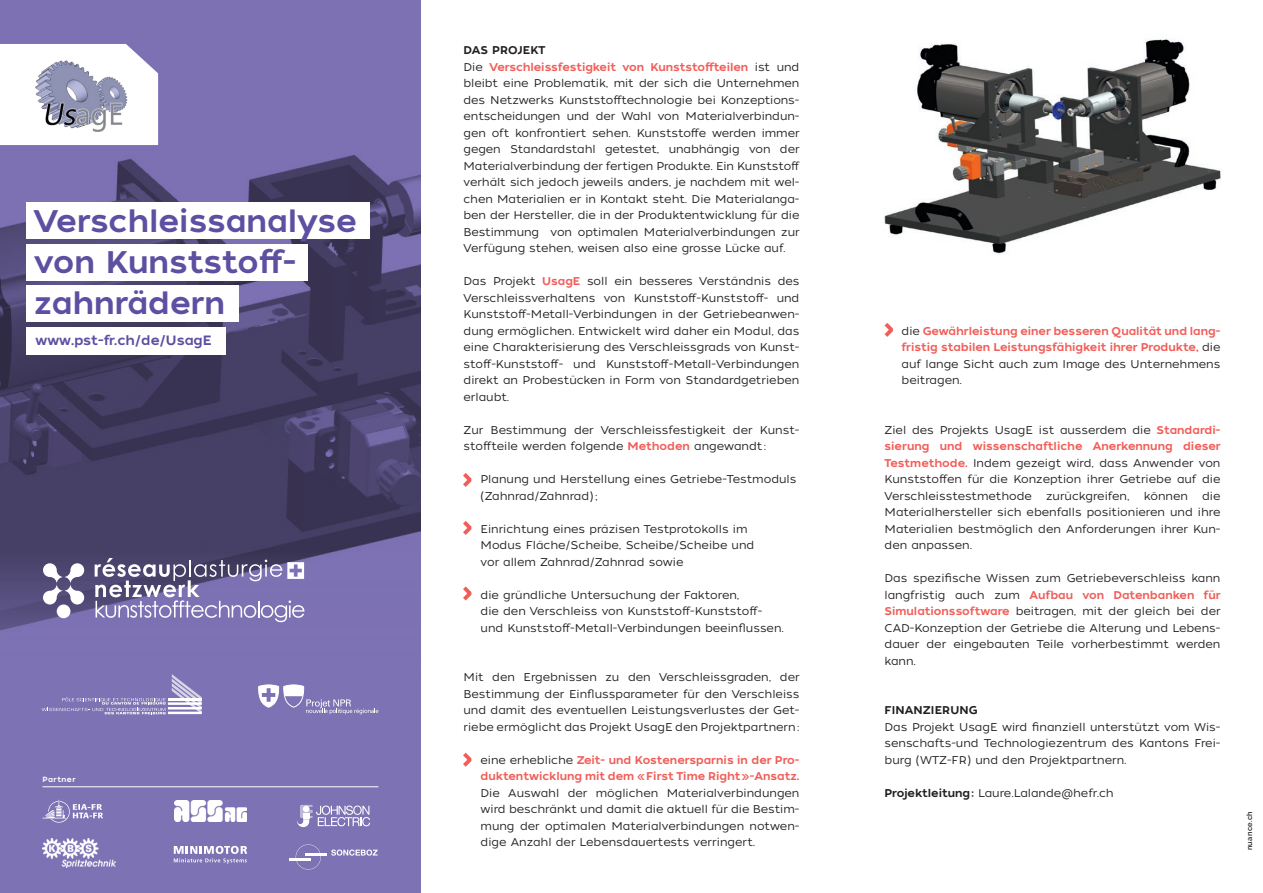
<style>
.page{position:relative;width:1263px;height:893px;background:#fff}
.page>*{position:absolute;margin:0;border:0;box-sizing:border-box;transform-origin:0 0}
.t1{font:31.2px/41.1px "Tide Sans 500 Dudette";color:#5d4fa1}
.t2{font:13.5px "Tide Sans 500 Dudette";color:#5d4fa1}
.t3{font:11.25px/16.5px "Tide Sans 300 Lil Kahuna";color:#231f20;text-align:justify}
.t4{font:11.25px/16.5px "Tide Sans 500 Dudette";color:#f15e59;text-align:justify}
.t5{font:11.25px "Tide Sans 500 Dudette";letter-spacing:.01em;color:#231f20}
.t6{font:600 7.5px "Raleway";letter-spacing:.045em;color:#231f20}
.t7{font:7.5px "Tide Sans 500 Dudette";letter-spacing:.06em;color:#fff}
.s1{font-family:"Tide Sans 500 Dudette";color:#f15e59}
.s2{font-family:"Tide Sans 300 Lil Kahuna";color:#231f20}
.s3{font-family:"Tide Sans 500 Dudette"}
</style>
<div class="page">
<svg style="left:0;top:0;width:421px;height:893px;background:#665c92"></svg>
<svg style="left:0;top:44px;width:158px;height:101px"></svg>
<svg style="left:463px;top:473px;width:9px;height:14px"></svg>
<svg style="left:463px;top:521px;width:9px;height:14px"></svg>
<svg style="left:463px;top:586px;width:9px;height:15px"></svg>
<svg style="left:463px;top:752px;width:9px;height:15px"></svg>
<svg style="left:884px;top:323px;width:9px;height:14px"></svg>
<div style="left:27px;top:203px;width:343px;height:36px;background:#fff"></div>
<div style="left:27px;top:244px;width:281px;height:37px;background:#fff"></div>
<div style="left:27px;top:286px;width:212px;height:36px;background:#fff"></div>
<div style="left:27px;top:327px;width:199px;height:28px;background:#fff"></div>
<hr style="left:42px;top:786px;width:336px;height:1px;background:#fff">
<img style="left:34px;top:60px;width:96px;height:71px">
<img style="left:884px;top:39px;width:337px;height:215px">
<svg style="left:297px;top:805px;width:73px;height:22px;background:#a79fcb"></svg>
<svg style="left:296px;top:844px;width:25px;height:26px"></svg>
<svg style="left:331px;top:849px;width:47px;height:7px"></svg>
<hr style="left:290px;top:858px;width:21px;height:3px;background:#fff">
<hr style="left:306px;top:853px;width:21px;height:2px;background:#fff">
<svg style="left:174px;top:846px;width:73px;height:17px"></svg>
<img style="left:175px;top:800px;width:71px;height:22px">
<img style="left:43px;top:838px;width:73px;height:29px">
<svg style="left:43px;top:800px;width:60px;height:23px"></svg>
<div style="left:57px;top:604px;width:13px;height:14px;background:#fff;border-radius:50%"></div>
<svg style="left:43px;top:563px;width:41px;height:41px"></svg>
<svg style="left:95px;top:558px;width:209px;height:64px;background:#877fac"></svg>
<svg style="left:42px;top:697px;width:124px;height:17px;background:#9289bf"></svg>
<hr style="left:168px;top:698px;width:34px;height:2px;background:#fff">
<hr style="left:168px;top:702px;width:34px;height:3px;background:#fff">
<hr style="left:168px;top:707px;width:34px;height:2px;background:#fff">
<hr style="left:168px;top:712px;width:34px;height:2px;background:#fff">
<svg style="left:172px;top:674px;width:30px;height:40px"></svg>
<svg style="left:258px;top:684px;width:120px;height:30px;background:#988fc3"></svg>
<p class="t1" style="left:34px;top:201px;width:324px">Verschleissanalyse von Kunststoff-</p>
<p class="t1" style="left:34px;top:284px;width:192px">zahnrädern</p>
<p class="t2" style="left:35px;top:332px;width:178px">www.pst-fr.ch/de/UsagE</p>
<p class="t7" style="left:43px;top:774px;width:35px">Partner</p>
<p class="t5" style="left:464px;top:43px;width:83px">DAS PROJEKT</p>
<p class="t3" style="left:463px;top:59px;width:338px">Die <span class="s1">Verschleissfestigkeit von Kunststoffteilen</span> ist und bleibt eine Problematik, mit der sich die Unternehmen des Netzwerks Kunststofftechnologie bei Konzeptions&shy;entscheidungen und der Wahl von Materialverbindun&shy;gen oft konfrontiert sehen. Kunststoffe werden immer gegen Standardstahl getestet, unabhängig von der Materialverbindung der fertigen Produkte. Ein Kunststoff verhält sich jedoch jeweils anders, je nachdem mit wel&shy;chen Materialien er in Kontakt steht. Die Materialanga&shy;ben der Hersteller, die in der Produktentwicklung für die Bestimmung von optimalen Materialverbindungen zur Verfügung stehen, weisen also eine grosse Lücke auf.</p>
<p class="t3" style="left:463px;top:273px;width:337px">Das Projekt <span class="s1">UsagE</span> soll ein besseres Verständnis des Verschleissverhaltens von Kunststoff-Kunststoff- und Kunststoff-Metall-Verbindungen in der Getriebeanwen&shy;dung ermöglichen. Entwickelt wird daher ein Modul, das eine Charakterisierung des Verschleissgrads von Kunst&shy;stoff-Kunststoff- und Kunststoff-Metall-Verbindungen direkt an Probestücken in Form von Standardgetrieben erlaubt.</p>
<p class="t3" style="left:463px;top:422px;width:337px">Zur Bestimmung der Verschleissfestigkeit der Kunst&shy;stoffteile werden folgende <span class="s1">Methoden</span> angewandt :</p>
<p class="t3" style="left:480px;top:471px;width:317px">Planung und Herstellung eines Getriebe-Testmoduls</p>
<p class="t3" style="left:480px;top:488px;width:119px">(Zahnrad/Zahnrad);</p>
<p class="t3" style="left:480px;top:521px;width:268px">Einrichtung eines präzisen Testprotokolls im</p>
<p class="t3" style="left:480px;top:537px;width:275px">Modus Fläche/Scheibe, Scheibe/Scheibe und</p>
<p class="t3" style="left:480px;top:554px;width:204px">vor allem Zahnrad/Zahnrad sowie</p>
<p class="t3" style="left:480px;top:587px;width:260px">die gründliche Untersuchung der Faktoren,</p>
<p class="t3" style="left:480px;top:603px;width:283px">die den Verschleiss von Kunststoff-Kunststoff-</p>
<p class="t3" style="left:480px;top:620px;width:305px">und Kunststoff-Metall-Verbindungen beeinflussen.</p>
<p class="t3" style="left:463px;top:669px;width:338px">Mit den Ergebnissen zu den Verschleissgraden, der Bestimmung der Einflussparameter für den Verschleiss und damit des eventuellen Leistungsverlustes der Get&shy;riebe ermöglicht das Projekt UsagE den Projektpartnern:</p>
<p class="t3" style="left:480px;top:752px;width:320px">eine erhebliche <span class="s1">Zeit- und Kostenersparnis in der Pro&shy;duktentwicklung mit dem «First Time Right»-Ansatz.<br></span>Die Auswahl der möglichen Materialverbindungen wird beschränkt und damit die aktuell für die Bestim&shy;mung der optimalen Materialverbindungen notwen&shy;dige Anzahl der Lebensdauertests verringert.</p>
<p class="t4" style="left:901px;top:323px;width:320px"><span class="s2">die</span> Gewährleistung einer besseren Qualität und lang&shy;fristig stabilen Leistungsfähigkeit ihrer Produkte, <span class="s2">die auf lange Sicht auch zum Image des Unternehmens beitragen.</span></p>
<p class="t3" style="left:884px;top:422px;width:338px">Ziel des Projekts UsagE ist ausserdem die <span class="s1">Standardi&shy;sierung und wissenschaftliche Anerkennung dieser Testmethode.</span> Indem gezeigt wird, dass Anwender von Kunststoffen für die Konzeption ihrer Getriebe auf die Verschleisstestmethode</p>
<p class="t3" style="left:1046px;top:488px;width:85px">zurückgreifen,</p>
<p class="t3" style="left:1144px;top:488px;width:46px">können</p>
<p class="t3" style="left:884px;top:488px;width:337px;text-indent:317px">die Materialhersteller sich ebenfalls positionieren und ihre Materialien bestmöglich den Anforderungen ihrer Kun&shy;den anpassen.</p>
<p class="t3" style="left:884px;top:570px;width:338px">Das spezifische Wissen zum Getriebeverschleiss kann langfristig auch zum <span class="s1">Aufbau von Datenbanken für Simulationssoftware</span> beitragen, mit der gleich bei der CAD-Konzeption der Getriebe die Alterung und Lebens&shy;dauer der eingebauten Teile vorherbestimmt werden kann.</p>
<p class="t5" style="left:884px;top:703px;width:95px">FINANZIERUNG</p>
<p class="t3" style="left:884px;top:719px;width:337px">Das Projekt UsagE wird finanziell unterstützt vom Wis&shy;senschafts-und Technologiezentrum des Kantons Frei&shy;burg (WTZ-FR) und den Projektpartnern.</p>
<p class="t3" style="left:884px;top:785px;width:231px"><span class="s3">Projektleitung:</span> Laure.Lalande@hefr.ch</p>
<p class="t6" style="left:1245px;top:850px;width:41px;rotate:-90deg">nuance.ch</p>
</div>
